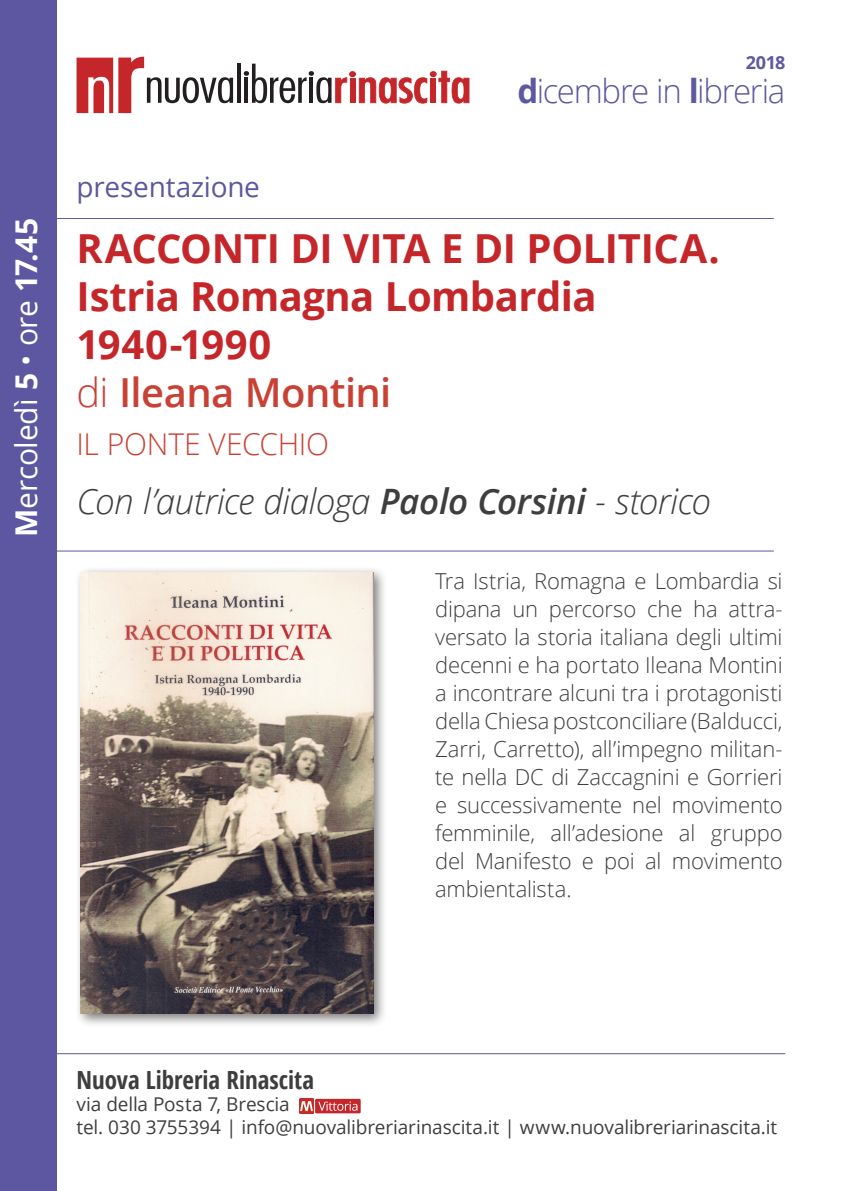
<style>
.page{position:relative;width:842px;height:1191px;background:#fff}
.page>*{position:absolute;margin:0;border:0;box-sizing:border-box;transform-origin:0 0}
.t1{font:700 40px/48px "Open Sans";letter-spacing:-.01em;color:#c4262a}
.t2{font:600 40px "Open Sans";letter-spacing:-.015em;color:#c94135}
.t3{font:700 40px "Open Sans";letter-spacing:.015em;color:#c4262a}
.t4{font:italic 300 35px "Open Sans";letter-spacing:-.015em;color:#3e3e3f}
.t5{font:300 33px "Open Sans";letter-spacing:-.04em;color:#5d58a0}
.t6{font:30px "Open Sans";letter-spacing:-.01em;color:#fff}
.t7{font:300 30px "Open Sans";letter-spacing:-.01em;color:#c94135}
.t8{font:28px "Open Sans";letter-spacing:-.01em;color:#5d58a0}
.t9{font:700 25px "Open Sans Condensed";color:#3e3e3f}
.t10{font:300 22px/28px "Open Sans";letter-spacing:-.01em;color:#3e3e3f;text-align:justify}
.t11{font:19px "Open Sans";letter-spacing:-.005em;color:#3e3e3f}
.t12{font:700 18px "Open Sans";color:#5d58a0}
.s1{font-weight:700}
.s2{font-weight:300}
.s3{font-weight:600}
</style>
<div class="page">
<div style="left:0;top:0;width:57px;height:1191px;background:#5d57a1"></div>
<div style="left:75px;top:566px;width:313px;height:462px;background:#231f20;opacity:.6"></div>
<img style="left:81px;top:572px;width:292px;height:441px">
<hr style="left:237px;top:64px;width:3px;height:39px;background:#231f20">
<svg style="left:244px;top:64px;width:225px;height:40px"></svg>
<svg style="left:77px;top:57px;width:156px;height:56px"></svg>
<hr style="left:26px;top:1053px;width:759px;height:1px;background:#5d58a0">
<hr style="left:14px;top:218px;width:760px;height:1px;background:#5d58a0">
<hr style="left:14px;top:550px;width:760px;height:1px;background:#5d58a0">
<img style="left:299px;top:1098px;width:15px;height:15px">
<div style="left:315px;top:1098px;width:46px;height:15px;background:#c4262a"></div>
<svg style="left:318px;top:1101px;width:39px;height:9px"></svg>
<p class="t6" style="left:6px;top:537px;width:320px;rotate:-90deg"><span class="s1">M</span>ercoledì <span class="s1">5</span> • ore <span class="s1">17.45</span></p>
<p class="t12" style="left:746px;top:50px;width:41px">2018</p>
<p class="t5" style="left:517px;top:69px;width:269px"><span class="s1">d</span>icembre in <span class="s1">l</span>ibreria</p>
<p class="t8" style="left:77px;top:168px;width:185px">presentazione</p>
<p class="t1" style="left:77px;top:224px;width:645px">RACCONTI DI VITA E DI POLITICA.<br>Istria Romagna Lombardia</p>
<p class="t3" style="left:77px;top:317px;width:196px">1940-1990</p>
<p class="t2" style="left:77px;top:365px;width:316px"><span class="s2">di</span> Ileana Montini</p>
<p class="t7" style="left:77px;top:424px;width:254px">IL PONTE VECCHIO</p>
<p class="t4" style="left:77px;top:477px;width:636px">Con l’autrice dialoga <span class="s3">Paolo Corsini</span> - storico</p>
<p class="t10" style="left:435px;top:566px;width:349px">Tra Istria, Romagna e Lombardia si dipana un percorso che ha attra&shy;versato la storia italiana degli ultimi decenni e ha portato Ileana Montini a incontrare alcuni tra i protagonisti della Chiesa postconciliare (Balducci, Zarri, Carretto), all’impegno militan&shy;te nella DC di Zaccagnini e Gorrieri e successivamente nel movimento femminile, all’adesione al gruppo del Manifesto e poi al movimento ambientalista.</p>
<p class="t9" style="left:77px;top:1062px;width:239px">Nuova Libreria Rinascita</p>
<p class="t11" style="left:77px;top:1091px;width:215px">via della Posta 7, Brescia</p>
<p class="t11" style="left:77px;top:1114px;width:702px">tel. 030 3755394 | info@nuovalibreriarinascita.it | www.nuovalibreriarinascita.it</p>
</div>
